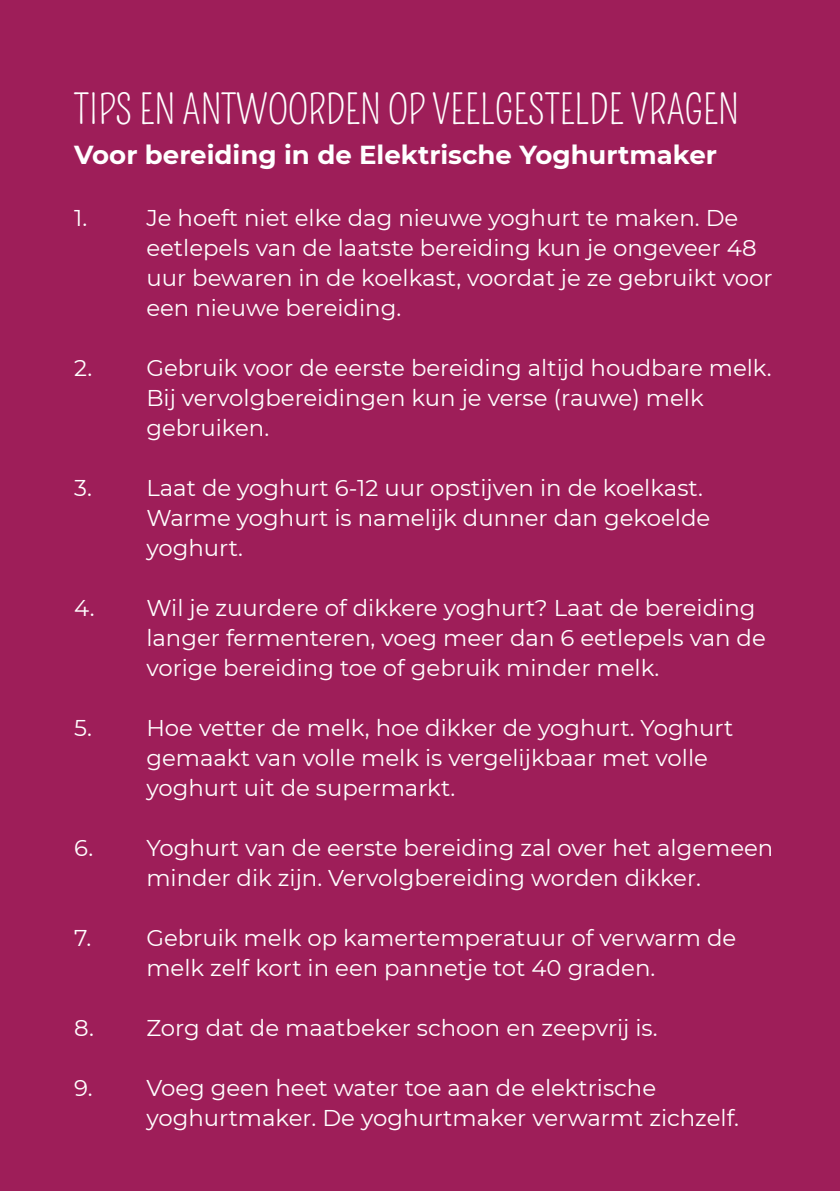
<style>
.page{position:relative;width:840px;height:1191px;background:#fff}
.page>*{position:absolute;margin:0;border:0;box-sizing:border-box;transform-origin:0 0}
.t1{font:40px "Pompiere";color:#fff}
.t2{font:700 26px "Montserrat";color:#fff}
.t3{font:22.8px/30px "Montserrat";color:#fff}
</style>
<div class="page">
<div style="left:0;top:0;width:839px;height:1191px;background:#9e1e59"></div>
<h1 class="t1" style="left:74px;top:86px;width:666px">TIPS EN ANTWOORDEN OP VEELGESTELDE VRAGEN</h1>
<p class="t2" style="left:74px;top:143px;width:644px">Voor bereiding in de Elektrische Yoghurtmaker</p>
<p class="t3" style="left:74px;top:204px;width:15px">1.</p>
<p class="t3" style="left:146px;top:204px;width:627px">Je hoeft niet elke dag nieuwe yoghurt te maken. De eetlepels van de laatste bereiding kun je ongeveer 48 uur bewaren in de koelkast, voordat je ze gebruikt voor een nieuwe bereiding.</p>
<p class="t3" style="left:146px;top:354px;width:626px;text-indent:-72px">2. Gebruik voor de eerste bereiding altijd houdbare melk.<br>Bij vervolgbereidingen kun je verse (rauwe) melk gebruiken.</p>
<p class="t3" style="left:146px;top:474px;width:565px;text-indent:-72px">3. Laat de yoghurt 6-12 uur opstijven in de koelkast.<br>Warme yoghurt is namelijk dunner dan gekoelde yoghurt.</p>
<p class="t3" style="left:146px;top:594px;width:620px;text-indent:-72px">4. Wil je zuurdere of dikkere yoghurt? Laat de bereiding langer fermenteren, voeg meer dan 6 eetlepels van de vorige bereiding toe of gebruik minder melk.</p>
<p class="t3" style="left:146px;top:714px;width:588px;text-indent:-72px">5. Hoe vetter de melk, hoe dikker de yoghurt. Yoghurt gemaakt van volle melk is vergelijkbaar met volle yoghurt uit de supermarkt.</p>
<p class="t3" style="left:74px;top:834px;width:700px;text-align:center">6. Yoghurt van de eerste bereiding zal over het algemeen minder dik zijn. Vervolgbereiding worden dikker.</p>
<p class="t3" style="left:74px;top:924px;width:19px">7.</p>
<p class="t3" style="left:146px;top:924px;width:591px">Gebruik melk op kamertemperatuur of verwarm de melk zelf kort in een pannetje tot 40 graden.</p>
<p class="t3" style="left:74px;top:1014px;width:584px">8. Zorg dat de maatbeker schoon en zeepvrij is.</p>
<p class="t3" style="left:146px;top:1074px;width:593px;text-indent:-72px">9. Voeg geen heet water toe aan de elektrische yoghurtmaker. De yoghurtmaker verwarmt zichzelf.</p>
</div>
